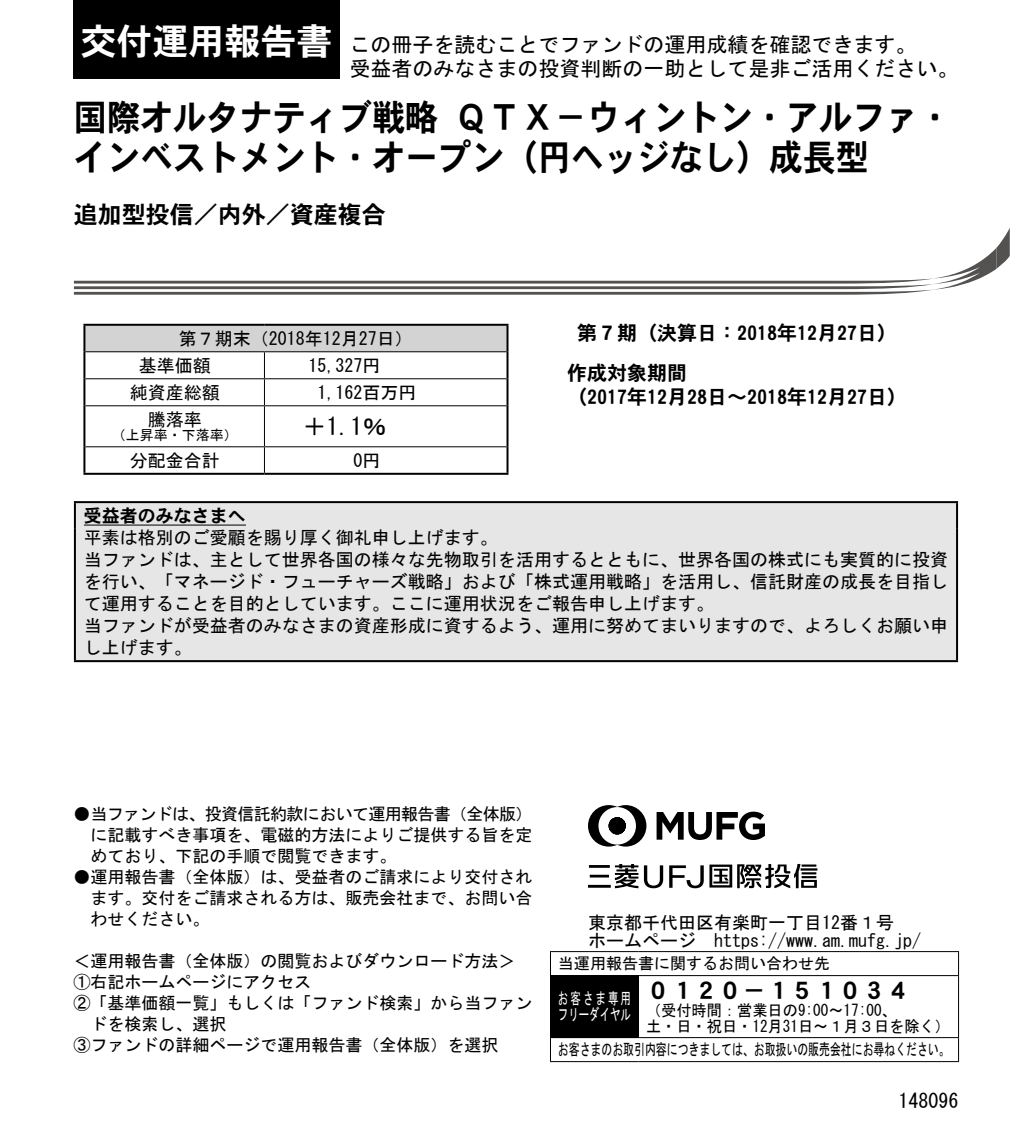
<style>
.page{position:relative;width:1032px;height:1134px;background:#fff}
.page>*{position:absolute;margin:0;border:0;box-sizing:border-box;transform-origin:0 0}
.t1{font:36px/40px "DFHS Gothic W7 WIN RKSJ H";color:#000;scale:.92 1}
.t2{font:24px "DFHS Gothic W7 WIN RKSJ H";color:#000}
.t3{font:24px "MS Gothic";color:#000}
.t4{font:21px/24px "MS Gothic";color:#000}
.t5{font:20px/40px "DFHS Gothic W7 WIN RKSJ H";color:#000}
.t6{font:20px "MS Gothic";color:#000}
.t7{font:18px/22px "MS Gothic";color:#000}
.t8{font:18px "DFHS Gothic W7 WIN RKSJ H";color:#000}
.t9{font:17px/21px "MS Gothic";color:#000;text-align:justify}
.t10{font:16px/16px "MS Gothic";color:#000;scale:.95 1}
.t11{font:16px "MS Gothic";color:#000;scale:.68 1}
.t12{font:16px "MS Gothic";color:#000}
.t13{font:16px/16px "MS Gothic";letter-spacing:.005em;color:#fff;scale:.65 1}
.t14{font:14px "MS Gothic";color:#000}
.s1{font-family:"DFHS Gothic W7 WIN RKSJ H";font-size:36px;color:#fff}
</style>
<div class="page">
<div style="left:73px;top:0;width:266px;height:79px;background:#000"></div>
<svg style="left:656px;top:812px;width:109px;height:28px"></svg>
<svg style="left:588px;top:805px;width:58px;height:41px"></svg>
<svg style="left:644px;top:865px;width:19px;height:23px"></svg>
<svg style="left:590px;top:875px;width:19px;height:2px"></svg>
<hr style="left:588px;top:885px;width:23px;height:3px;background:#000">
<hr style="left:589px;top:865px;width:21px;height:3px;background:#000">
<svg style="left:615px;top:864px;width:23px;height:24px"></svg>
<svg style="left:669px;top:864px;width:148px;height:24px"></svg>
<div style="left:550px;top:975px;width:88px;height:62px;background:#000"></div>
<hr style="left:638px;top:976px;width:1px;height:61px;background:#000">
<hr style="left:550px;top:1037px;width:88px;height:1px;background:#000">
<hr style="left:550px;top:951px;width:88px;height:1px;background:#000">
<svg style="left:550px;top:952px;width:1px;height:23px"></svg>
<hr style="left:638px;top:951px;width:321px;height:1px;background:#000">
<svg style="left:958px;top:952px;width:1px;height:23px"></svg>
<hr style="left:638px;top:975px;width:321px;height:1px;background:#000">
<hr style="left:958px;top:976px;width:1px;height:61px;background:#000">
<svg style="left:550px;top:1038px;width:1px;height:23px"></svg>
<hr style="left:638px;top:1037px;width:321px;height:1px;background:#000">
<svg style="left:958px;top:1038px;width:1px;height:23px"></svg>
<hr style="left:550px;top:1061px;width:88px;height:1px;background:#000">
<hr style="left:638px;top:1061px;width:321px;height:1px;background:#000">
<svg style="left:74px;top:228px;width:936px;height:67px"></svg>
<div style="left:76px;top:503px;width:880px;height:157px;background:#e6e6e6"></div>
<hr style="left:74px;top:501px;width:884px;height:2px;background:#000">
<hr style="left:74px;top:503px;width:2px;height:25px;background:#000">
<hr style="left:956px;top:503px;width:2px;height:25px;background:#000">
<hr style="left:74px;top:528px;width:2px;height:132px;background:#000">
<hr style="left:956px;top:528px;width:2px;height:132px;background:#000">
<hr style="left:74px;top:660px;width:884px;height:2px;background:#000">
<hr style="left:84px;top:525px;width:162px;height:1px;background:#000">
<div style="left:84px;top:325px;width:423px;height:27px;background:#d3d3d4"></div>
<hr style="left:85px;top:351px;width:179px;height:1px;background:#000">
<hr style="left:264px;top:351px;width:242px;height:1px;background:#000">
<hr style="left:85px;top:378px;width:179px;height:1px;background:#000">
<hr style="left:85px;top:405px;width:179px;height:1px;background:#000">
<hr style="left:85px;top:446px;width:179px;height:1px;background:#000">
<svg style="left:264px;top:352px;width:242px;height:121px"></svg>
<hr style="left:83px;top:324px;width:181px;height:2px;background:#000">
<hr style="left:83px;top:326px;width:2px;height:26px;background:#000">
<hr style="left:264px;top:324px;width:244px;height:2px;background:#000">
<hr style="left:506px;top:326px;width:2px;height:26px;background:#000">
<hr style="left:83px;top:352px;width:2px;height:27px;background:#000">
<hr style="left:506px;top:352px;width:2px;height:27px;background:#000">
<hr style="left:83px;top:379px;width:2px;height:27px;background:#000">
<hr style="left:506px;top:379px;width:2px;height:27px;background:#000">
<hr style="left:83px;top:406px;width:2px;height:41px;background:#000">
<hr style="left:506px;top:406px;width:2px;height:41px;background:#000">
<hr style="left:83px;top:447px;width:2px;height:26px;background:#000">
<hr style="left:506px;top:447px;width:2px;height:26px;background:#000">
<hr style="left:83px;top:473px;width:181px;height:2px;background:#000">
<hr style="left:264px;top:473px;width:244px;height:2px;background:#000">
<p class="t4" style="left:349px;top:32px;width:611px;text-indent:-269px"><span class="s1">交付運用報告書</span> この冊子を読むことでファンドの運用成績を確認できます。<br>受益者のみなさまの投資判断の一助として是非ご活用ください。</p>
<h1 class="t1" style="left:74px;top:97px;width:955px">国際オルタナティブ戦略 ＱＴＸ－ウィントン・アルファ・インベストメント・オープン（円ヘッジなし）成長型</h1>
<h2 class="t2" style="left:74px;top:202px;width:314px">追加型投信／内外／資産複合</h2>
<p class="t7" style="left:139px;top:325px;width:276px;line-height:26.8px;text-indent:40px">第７期末（2018年12月27日）基準価額</p>
<p class="t7" style="left:308px;top:354px;width:73px">15,327円</p>
<p class="t7" style="left:130px;top:381px;width:92px">純資産総額</p>
<p class="t7" style="left:317px;top:381px;width:100px">1,162百万円</p>
<p class="t7" style="left:148px;top:408px;width:56px">騰落率</p>
<p class="t14" style="left:112px;top:428px;width:127px">（上昇率・下落率）</p>
<h2 class="t3" style="left:302px;top:414px;width:85px">＋1.1％</h2>
<p class="t7" style="left:130px;top:449px;width:91px">分配金合計</p>
<p class="t7" style="left:353px;top:449px;width:28px">0円</p>
<p class="t5" style="left:567px;top:313px;width:331px;text-indent:10px">第７期（決算日：2018年12月27日）作成対象期間</p>
<p class="t5" style="left:567px;top:377px;width:341px">（2017年12月28日～2018年12月27日）</p>
<p class="t8" style="left:84px;top:507px;width:164px">受益者のみなさまへ</p>
<p class="t7" style="left:84px;top:526px;width:866px">平素は格別のご愛顧を賜り厚く御礼申し上げます。<br>当ファンドは、主として世界各国の様々な先物取引を活用するとともに、世界各国の株式にも実質的に投資を行い、「マネージド・フューチャーズ戦略」および「株式運用戦略」を活用し、信託財産の成長を目指して運用することを目的としています。ここに運用状況をご報告申し上げます。<br>当ファンドが受益者のみなさまの資産形成に資するよう、運用に努めてまいりますので、よろしくお願い申し上げます。</p>
<p class="t9" style="left:90px;top:803px;width:444px;text-indent:-17px">●当ファンドは、投資信託約款において運用報告書（全体版）に記載すべき事項を、電磁的方法によりご提供する旨を定めており、下記の手順で閲覧できます。</p>
<p class="t9" style="left:90px;top:866px;width:443px;text-indent:-17px">●運用報告書（全体版）は、受益者のご請求により交付されます。交付をご請求される方は、販売会社まで、お問い合わせください。</p>
<p class="t9" style="left:73px;top:950px;width:443px">＜運用報告書（全体版）の閲覧およびダウンロード方法＞</p>
<p class="t9" style="left:73px;top:971px;width:239px">①右記ホームページにアクセス</p>
<p class="t9" style="left:73px;top:992px;width:460px">②「基準価額一覧」もしくは「ファンド検索」から当ファン</p>
<p class="t9" style="left:90px;top:1013px;width:137px">ドを検索し、選択</p>
<p class="t9" style="left:73px;top:1034px;width:426px">③ファンドの詳細ページで運用報告書（全体版）を選択</p>
<p class="t7" style="left:588px;top:913px;width:334px;line-height:18px">東京都千代田区有楽町一丁目12番１号<br>ホームページ　https://www.am.mufg.jp/</p>
<p class="t12" style="left:558px;top:955px;width:273px">当運用報告書に関するお問い合わせ先</p>
<p class="t13" style="left:558px;top:990px;width:114px">お客さま専用フリーダイヤル</p>
<h2 class="t2" style="left:646px;top:978px;width:265px">０１２０－１５１０３４</h2>
<p class="t10" style="left:646px;top:1002px;width:321px">（受付時間：営業日の9:00～17:00、<br>土・日・祝日・12月31日～１月３日を除く）</p>
<p class="t11" style="left:558px;top:1041px;width:577px">お客さまのお取引内容につきましては、お取扱いの販売会社にお尋ねください。</p>
<p class="t6" style="left:898px;top:1091px;width:61px">148096</p>
</div>
